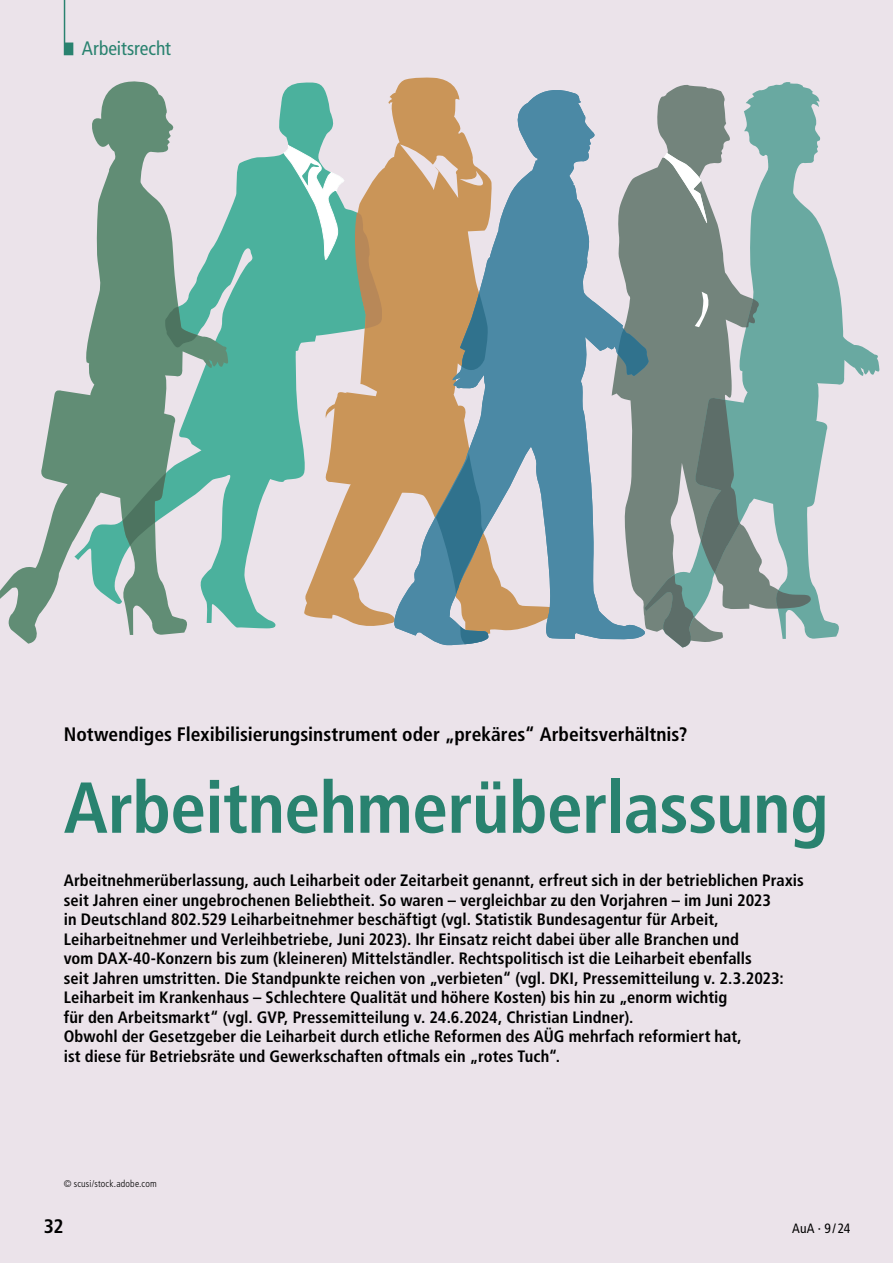
<style>
.page{position:relative;width:893px;height:1263px;background:#ebe3ea}
.page>*{position:absolute;margin:0;border:0;box-sizing:border-box;transform-origin:0 0}
.t1{font:700 condensed 72px "Frutiger LT Std";letter-spacing:-.01em;color:#29826f}
.t2{font:700 condensed 19.5px "Frutiger LT Std";color:#000}
.t3{font:condensed 19.5px "Frutiger LT Std";letter-spacing:-.005em;color:#29826f}
.t4{font:700 condensed 16.5px/19.5px "Frutiger LT Std";letter-spacing:.005em;color:#000}
.t5{font:condensed 13.5px "Frutiger LT Std";color:#000}
.t6{font:300 condensed 9.75px "Frutiger LT Std";letter-spacing:.02em;color:#000}
</style>
<div class="page">
<svg style="left:64px;top:0;width:9px;height:55px"></svg>
<svg style="left:229px;top:82px;width:75px;height:546px;fill:#4bb19d"></svg>
<svg style="left:304px;top:77px;width:144px;height:549px"></svg>
<svg style="left:651px;top:82px;width:229px;height:557px"></svg>
<svg style="left:651px;top:396px;width:89px;height:251px"></svg>
<svg style="left:746px;top:299px;width:14px;height:28px"></svg>
<svg style="left:775px;top:590px;width:36px;height:19px"></svg>
<svg style="left:0;top:81px;width:229px;height:563px"></svg>
<svg style="left:391px;top:82px;width:260px;height:563px"></svg>
<svg style="left:460px;top:293px;width:29px;height:84px;background:#5c8085"></svg>
<svg style="left:436px;top:453px;width:47px;height:141px;background:#618083"></svg>
<svg style="left:460px;top:626px;width:30px;height:18px"></svg>
<svg style="left:284px;top:145px;width:99px;height:183px"></svg>
<svg style="left:123px;top:473px;width:43px;height:73px;background:#648f7c"></svg>
<svg style="left:165px;top:307px;width:32px;height:43px"></svg>
<svg style="left:618px;top:329px;width:31px;height:48px"></svg>
<p class="t3" style="left:82px;top:37px;width:91px">Arbeitsrecht</p>
<p class="t2" style="left:64px;top:722px;width:625px">Notwendiges Flexibilisierungsinstrument oder „prekäres“ Arbeitsverhältnis?</p>
<p class="t1" style="left:64px;top:765px;width:766px">Arbeitnehmerüberlassung</p>
<p class="t4" style="left:64px;top:871px;width:742px">Arbeitnehmerüberlassung, auch Leiharbeit oder Zeitarbeit genannt, erfreut sich in der betrieblichen Praxis seit Jahren einer ungebrochenen Beliebtheit. So waren – vergleichbar zu den Vorjahren – im Juni 2023<br>in Deutschland 802.529 Leiharbeitnehmer beschäftigt (vgl. Statistik Bundesagentur für Arbeit, Leiharbeitnehmer und Verleihbetriebe, Juni 2023). Ihr Einsatz reicht dabei über alle Branchen und<br>vom DAX-40-Konzern bis zum (kleineren) Mittelständler. Rechtspolitisch ist die Leiharbeit ebenfalls<br>seit Jahren umstritten. Die Standpunkte reichen von „verbieten“ (vgl. DKI, Pressemitteilung v. 2.3.2023:<br>Leiharbeit im Krankenhaus – Schlechtere Qualität und höhere Kosten) bis hin zu „enorm wichtig<br>für den Arbeitsmarkt“ (vgl. GVP, Pressemitteilung v. 24.6.2024, Christian Lindner).<br>Obwohl der Gesetzgeber die Leiharbeit durch etliche Reformen des AÜG mehrfach reformiert hat,<br>ist diese für Betriebsräte und Gewerkschaften oftmals ein „rotes Tuch“.</p>
<p class="t6" style="left:64px;top:1178px;width:95px">© scusi/stock.adobe.com</p>
<p class="t2" style="left:44px;top:1215px;width:21px">32</p>
<p class="t5" style="left:792px;top:1221px;width:60px">AuA · 9/24</p>
</div>
